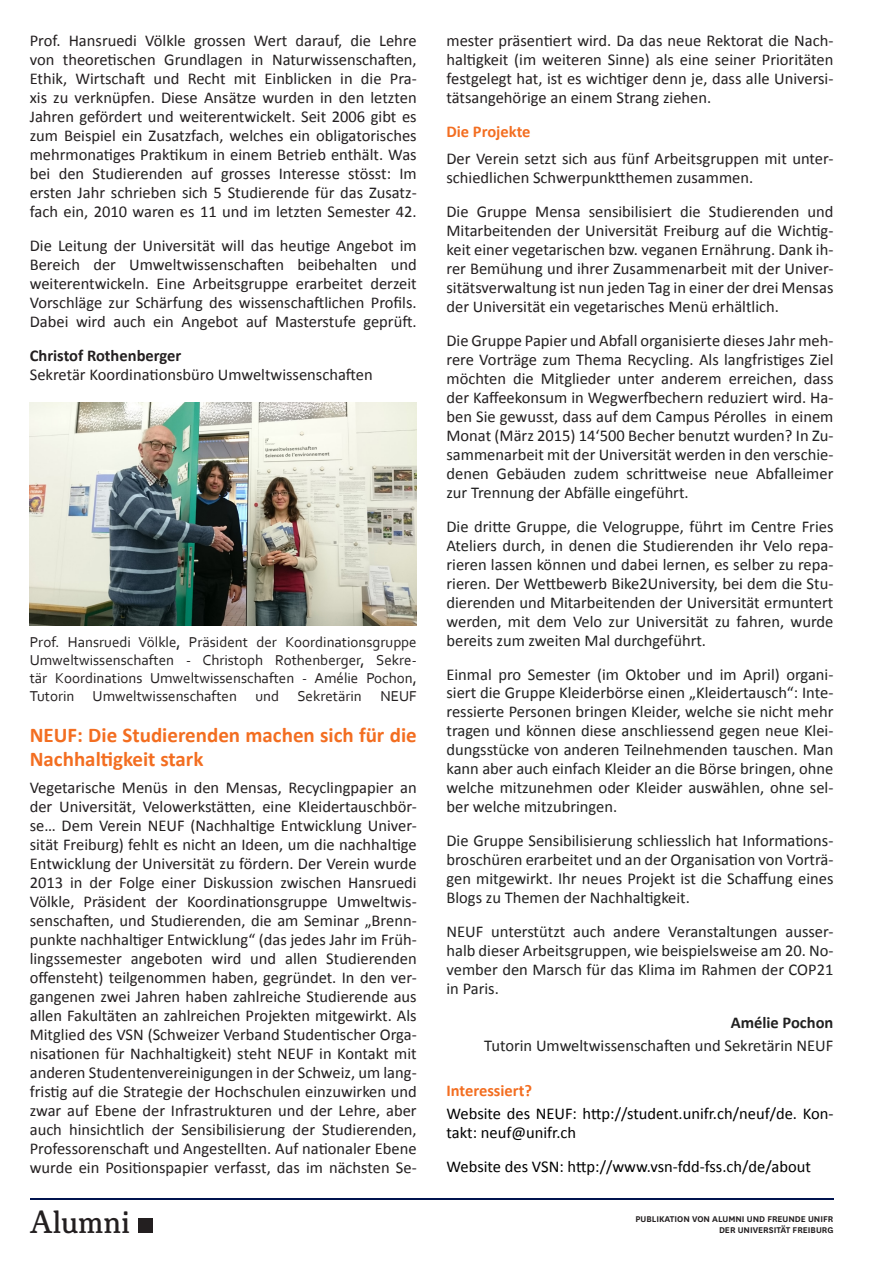
<style>
.page{position:relative;width:893px;height:1263px;background:#fff}
.page>*{position:absolute;margin:0;border:0;box-sizing:border-box;transform-origin:0 0}
.t1{font:34.35px "Korpus B";color:#231f20}
.t2{font:700 21px/24.2px "Calibri";color:#f36e21}
.t3{font:16.5px/18.9px "Calibri";color:#231f20;text-align:justify}
.t4{font:16.5px/18.9px "Calibri";color:#212121;text-align:justify}
.t5{font:16.5px/18.9px "Calibri";color:#000}
.t6{font:700 16.5px "Calibri";color:#f36e21}
.t7{font:700 16.5px "Calibri";color:#231f20}
.t8{font:700 16.5px "Calibri";color:#212121}
.t9{font:15px/18px "Corbel";color:#231f20;text-align:justify}
.t10{font:600 9.75px "National Uni Fr";color:#231f20}
.s1{color:#212121}
</style>
<div class="page">
<div style="left:138px;top:1218px;width:15px;height:15px;background:#231f20"></div>
<hr style="left:30px;top:1198px;width:803px;height:1px;background:#00134d">
<img style="left:30px;top:403px;width:387px;height:222px">
<p class="t3" style="left:30px;top:32px;width:388px">Prof. Hansruedi Völkle grossen Wert darauf, die Lehre von theoretischen Grundlagen in Naturwissenschaften, Ethik, Wirtschaft und Recht mit Einblicken in die Pra&shy;xis zu verknüpfen. Diese Ansätze wurden in den letzten Jahren gefördert und weiterentwickelt. Seit 2006 gibt es zum Beispiel ein Zusatzfach, welches ein obligatorisches mehrmonatiges Praktikum in einem Betrieb enthält. Was bei den Studierenden auf grosses Interesse stösst: Im ersten Jahr schrieben sich 5 Studierende für das Zusatz&shy;fach ein, 2010 waren es 11 und im letzten Semester 42.</p>
<p class="t3" style="left:30px;top:236px;width:388px">Die Leitung der Universität will das heutige Angebot im Bereich der Umweltwissenschaften beibehalten und weiterentwickeln. Eine Arbeitsgruppe erarbeitet derzeit Vorschläge zur Schärfung des wissenschaftlichen Profils.<br>Dabei wird auch ein Angebot auf Masterstufe geprüft.</p>
<p class="t7" style="left:30px;top:345px;width:153px">Christof Rothenberger</p>
<p class="t3" style="left:30px;top:365px;width:344px">Sekretär Koordinationsbüro Umweltwissenschaften</p>
<p class="t9" style="left:30px;top:633px;width:388px">Prof. Hansruedi Völkle, Präsident der Koordinationsgruppe Umweltwissenschaften - Christoph Rothenberger, Sekre&shy;tär Koordinations Umweltwissenschaften - Amélie Pochon, Tutorin Umweltwissenschaften und Sekretärin NEUF</p>
<p class="t2" style="left:30px;top:722px;width:388px">NEUF: Die Studierenden machen sich für die<br>Nachhaltigkeit stark</p>
<p class="t3" style="left:30px;top:778px;width:388px">Vegetarische Menüs in den Mensas, Recyclingpapier an der Universität, Velowerkstätten, eine Kleidertauschbör&shy;se… Dem Verein NEUF (Nachhaltige Entwicklung Univer&shy;sität Freiburg) fehlt es nicht an Ideen, um die nachhaltige Entwicklung der Universität zu fördern. Der Verein wurde 2013 in der Folge einer Diskussion zwischen Hansruedi Völkle, Präsident der Koordinationsgruppe Umweltwis&shy;senschaften, und Studierenden, die am Seminar „Brenn&shy;punkte nachhaltiger Entwicklung“ (das jedes Jahr im Früh&shy;lingssemester angeboten wird und allen Studierenden offensteht) teilgenommen haben, gegründet. In den ver&shy;gangenen zwei Jahren haben zahlreiche Studierende aus allen Fakultäten an zahlreichen Projekten mitgewirkt. Als Mitglied des VSN (Schweizer Verband Studentischer Orga&shy;nisationen für Nachhaltigkeit) steht NEUF in Kontakt mit anderen Studentenvereinigungen in der Schweiz, um lang&shy;fristig auf die Strategie der Hochschulen einzuwirken und zwar auf Ebene der Infrastrukturen und der Lehre, aber auch hinsichtlich der Sensibilisierung der Studierenden, Professorenschaft und Angestellten. Auf nationaler Ebene wurde ein Positionspapier verfasst, das im nächsten Se-</p>
<p class="t3" style="left:446px;top:31px;width:388px">mester präsentiert wird. Da das neue Rektorat die Nach&shy;haltigkeit (im weiteren Sinne) als eine seiner Prioritäten festgelegt hat, ist es wichtiger denn je, dass alle Universi&shy;tätsangehörige an einem Strang ziehen.</p>
<p class="t6" style="left:446px;top:121px;width:85px">Die Projekte</p>
<p class="t3" style="left:446px;top:149px;width:388px">Der Verein setzt sich aus fünf Arbeitsgruppen mit unter&shy;schiedlichen Schwerpunktthemen zusammen.</p>
<p class="t3" style="left:446px;top:202px;width:388px">Die Gruppe Mensa sensibilisiert die Studierenden und Mitarbeitenden der Universität Freiburg auf die Wichtig&shy;keit einer vegetarischen bzw. veganen Ernährung. Dank ih&shy;rer Bemühung und ihrer Zusammenarbeit mit der Univer&shy;sitätsverwaltung ist nun jeden Tag in einer der drei Mensas der Universität ein vegetarisches Menü erhältlich.</p>
<p class="t3" style="left:446px;top:331px;width:388px">Die Gruppe Papier und Abfall organisierte dieses Jahr meh&shy;rere Vorträge zum Thema Recycling. Als langfristiges Ziel möchten die Mitglieder unter anderem erreichen, dass der Kaffeekonsum in Wegwerfbechern reduziert wird. Ha&shy;ben Sie gewusst, dass auf dem Campus <span class="s1">Pérolles</span> in einem Monat (März 2015) <span class="s1">14‘500 Becher benutzt wurden? In Zu&shy;sammenarbeit mit der Universität werden in den verschie&shy;denen Gebäuden zudem schrittweise neue Abfalleimer zur Trennung der Abfälle eingeführt.</span></p>
<p class="t4" style="left:446px;top:517px;width:388px">Die dritte Gruppe, die Velogruppe, führt im Centre Fries Ateliers durch, in denen die Studierenden ihr Velo repa&shy;rieren lassen können und dabei lernen, es selber zu repa&shy;rieren. Der Wettbewerb Bike2University, bei dem die Stu&shy;dierenden und Mitarbeitenden der Universität ermuntert werden, mit dem Velo zur Universität zu fahren, wurde bereits zum zweiten Mal durchgeführt.</p>
<p class="t4" style="left:446px;top:665px;width:388px">Einmal pro Semester (im Oktober und im April) organi&shy;siert die Gruppe Kleiderbörse einen „Kleidertausch“: Inte&shy;ressierte Personen bringen Kleider, welche sie nicht mehr tragen und können diese anschliessend gegen neue Klei&shy;dungsstücke von anderen Teilnehmenden tauschen. Man kann aber auch einfach Kleider an die Börse bringen, ohne welche mitzunehmen oder Kleider auswählen, ohne sel&shy;ber welche mitzubringen.</p>
<p class="t4" style="left:446px;top:831px;width:388px">Die Gruppe Sensibilisierung schliesslich hat Informations&shy;broschüren erarbeitet und an der Organisation von Vorträ&shy;gen mitgewirkt. Ihr neues Projekt ist die Schaffung eines Blogs zu Themen der Nachhaltigkeit.</p>
<p class="t4" style="left:446px;top:922px;width:388px">NEUF unterstützt auch andere Veranstaltungen ausser&shy;halb dieser Arbeitsgruppen, wie beispielsweise am 20. No&shy;vember den Marsch für das Klima im Rahmen der COP21 in Paris.</p>
<p class="t8" style="left:731px;top:1012px;width:104px">Amélie Pochon</p>
<p class="t4" style="left:484px;top:1036px;width:351px">Tutorin Umweltwissenschaften und Sekretärin NEUF</p>
<p class="t6" style="left:446px;top:1079px;width:87px">Interessiert?</p>
<p class="t5" style="left:446px;top:1104px;width:388px">Website des NEUF: http://student.unifr.ch/neuf/de. Kon&shy;takt: neuf@unifr.ch</p>
<p class="t5" style="left:446px;top:1157px;width:366px">Website des VSN: http://www.vsn-fdd-fss.ch/de/about</p>
<h1 class="t1" style="left:30px;top:1202px;width:102px">Alumni</h1>
<p class="t10" style="left:635px;top:1212px;width:199px">PUBLIKATION VON ALUMNI UND FREUNDE UNIFR</p>
<p class="t10" style="left:719px;top:1223px;width:116px">DER UNIVERSITÄT FREIBURG</p>
</div>
